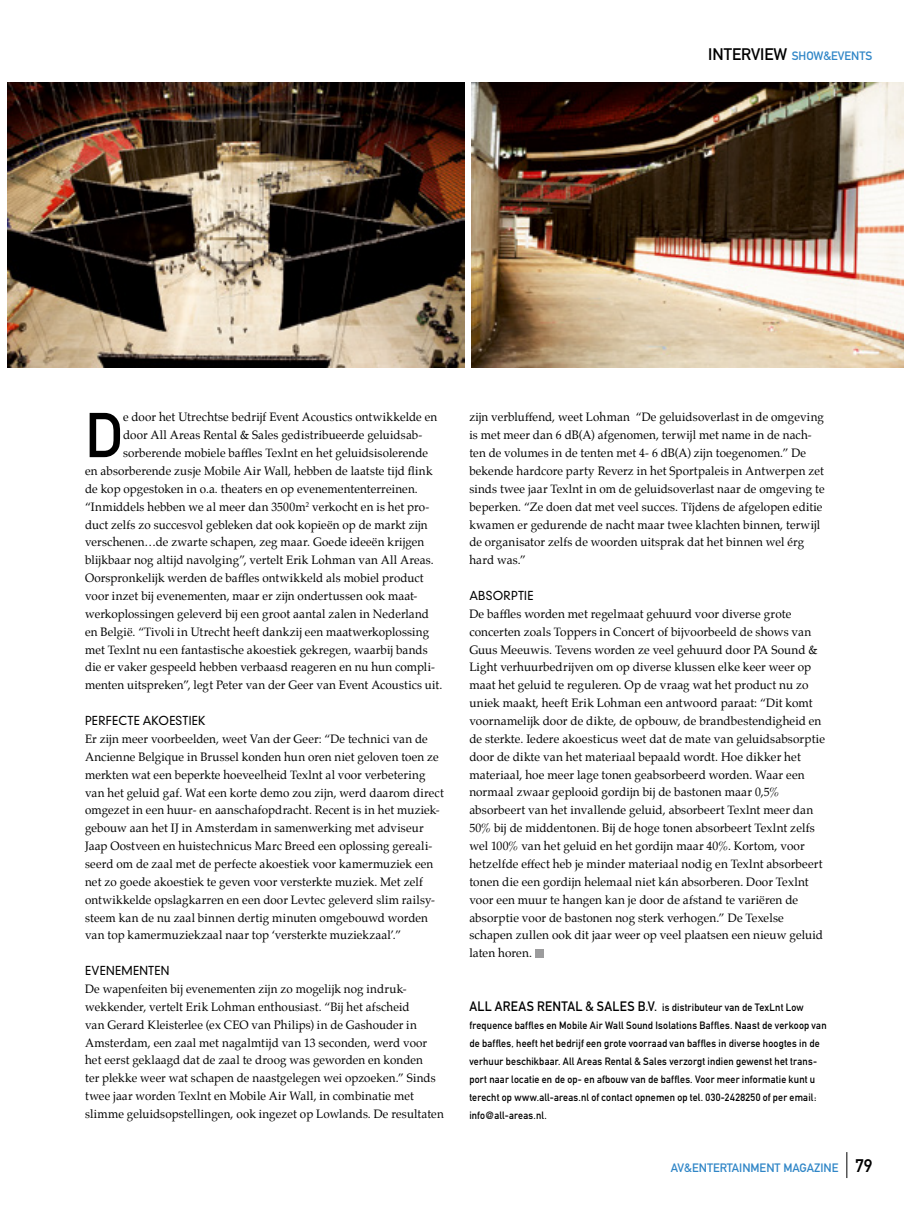
<style>
.page{position:relative;width:915px;height:1212px;background:#fff}
.page>*{position:absolute;margin:0;border:0;box-sizing:border-box;transform-origin:0 0}
.t1{font:62.1px "DIN Mittelschrift";color:#000}
.t2{font:12px/17.9px "Palatino";letter-spacing:.01em;color:#000}
.t3{font:12px "DIN Mittelschrift";color:#3086c7}
.t4{font:300 12px "DIN Neuzeit Grotesk";letter-spacing:.02em;color:#000}
.t5{font:10.5px/18px "DIN Mittelschrift";letter-spacing:.02em;color:#000;scale:.94 1}
.s1{font-size:16.5px;color:#000}
.s2{font-size:13.5px}
.s3{font-size:18px;color:#000}
</style>
<div class="page">
<div style="left:534px;top:949px;width:9px;height:8px;background:#9c9c9d"></div>
<svg style="left:846px;top:1152px;width:1px;height:26px"></svg>
<img style="left:471px;top:82px;width:432px;height:286px">
<img style="left:7px;top:82px;width:457px;height:286px">
<p class="t3" style="left:708px;top:49px;width:166px"><span class="s1">Interview</span> show&amp;events</p>
<h1 class="t1" style="left:85px;top:399px;width:39px">D</h1>
<p class="t2" style="left:123px;top:408px;width:315px">e door het Utrechtse bedrijf Event Acoustics ontwikkelde en</p>
<p class="t2" style="left:123px;top:426px;width:301px">door All Areas Rental &amp; Sales gedistribueerde geluidsab-</p>
<p class="t2" style="left:123px;top:444px;width:306px">sorberende mobiele baffles Texlnt en het geluidsisolerende</p>
<p class="t2" style="left:85px;top:462px;width:349px">en absorberende zusje Mobile Air Wall, hebben de laatste tijd flink</p>
<p class="t2" style="left:85px;top:480px;width:334px">de kop opgestoken in o.a. theaters en op evenemententerreinen.</p>
<p class="t2" style="left:85px;top:498px;width:346px">“Inmiddels hebben we al meer dan 3500m<sup>2</sup> verkocht en is het pro-</p>
<p class="t2" style="left:85px;top:515px;width:344px">duct zelfs zo succesvol gebleken dat ook kopieën op de markt zijn</p>
<p class="t2" style="left:85px;top:533px;width:341px">verschenen…de zwarte schapen, zeg maar. Goede ideeën krijgen</p>
<p class="t2" style="left:85px;top:551px;width:350px">blijkbaar nog altijd navolging”, vertelt Erik Lohman van All Areas.</p>
<p class="t2" style="left:85px;top:569px;width:340px">Oorspronkelijk werden de baffles ontwikkeld als mobiel product</p>
<p class="t2" style="left:85px;top:587px;width:334px">voor inzet bij evenementen, maar er zijn ondertussen ook maat-</p>
<p class="t2" style="left:85px;top:605px;width:345px">werkoplossingen geleverd bij een groot aantal zalen in Nederland</p>
<p class="t2" style="left:85px;top:623px;width:345px">en België. “Tivoli in Utrecht heeft dankzij een maatwerkoplossing</p>
<p class="t2" style="left:85px;top:640px;width:344px">met Texlnt nu een fantastische akoestiek gekregen, waarbij bands</p>
<p class="t2" style="left:85px;top:658px;width:351px">die er vaker gespeeld hebben verbaasd reageren en nu hun compli-</p>
<p class="t2" style="left:85px;top:676px;width:358px">menten uitspreken”, legt Peter van der Geer van Event Acoustics uit.</p>
<p class="t4" style="left:85px;top:713px;width:35px">PERFECTE</p>
<p class="t4" style="left:143px;top:713px;width:34px">AKOESTIEK</p>
<p class="t2" style="left:85px;top:730px;width:360px">Er zijn meer voorbeelden, weet Van der Geer: “De technici van de Ancienne Belgique in Brussel konden hun oren niet geloven toen ze merkten wat een beperkte hoeveelheid Texlnt al voor verbetering van het geluid gaf. Wat een korte demo zou zijn, werd daarom direct omgezet in een huur- en aanschafopdracht. Recent is in het muziek&shy;gebouw aan het IJ in Amsterdam in samenwerking met adviseur Jaap Oostveen en huistechnicus Marc Breed een oplossing gereali&shy;seerd om de zaal met de perfecte akoestiek voor kamermuziek een net zo goede akoestiek te geven voor versterkte muziek. Met zelf ontwikkelde opslagkarren en een door Levtec geleverd slim railsy&shy;steem kan de nu zaal binnen dertig minuten omgebouwd worden van top kamermuziekzaal naar top ‘versterkte muziekzaal’.”</p>
<p class="t4" style="left:85px;top:963px;width:23px">EVENE</p>
<p class="t4" style="left:121px;top:963px;width:20px">MENTEN</p>
<p class="t2" style="left:85px;top:980px;width:360px">De wapenfeiten bij evenementen zijn zo mogelijk nog indruk&shy;wekkender, vertelt Erik Lohman enthousiast. “Bij het afscheid<br>van Gerard Kleisterlee (ex CEO van Philips) in de Gashouder in Amsterdam, een zaal met nagalmtijd van 13 seconden, werd voor het eerst geklaagd dat de zaal te droog was geworden en konden<br>ter plekke weer wat schapen de naastgelegen wei opzoeken.” Sinds twee jaar worden Texlnt en Mobile Air Wall, in combinatie met slimme geluidsopstellingen, ook ingezet op Lowlands. De resultaten</p>
<p class="t2" style="left:469px;top:408px;width:356px">zijn verbluffend, weet Lohman “De geluidsoverlast in de omgeving is met meer dan 6 dB(A) afgenomen, terwijl met name in de nach&shy;ten de volumes in de tenten met 4- 6 dB(A) zijn toegenomen.” De bekende hardcore party Reverz in het Sportpaleis in Antwerpen zet sinds twee jaar Texlnt in om de geluidsoverlast naar de omgeving te beperken. “Ze doen dat met veel succes. Tîjdens de afgelopen editie kwamen er gedurende de nacht maar twee klachten binnen, terwijl de organisator zelfs de woorden uitsprak dat het binnen wel érg hard was.”</p>
<p class="t4" style="left:469px;top:588px;width:41px">ABSORPTIE</p>
<p class="t2" style="left:469px;top:605px;width:357px">De baffles worden met regelmaat gehuurd voor diverse grote concerten zoals Toppers in Concert of bijvoorbeeld de shows van Guus Meeuwis. Tevens worden ze veel gehuurd door PA Sound &amp; Light verhuurbedrijven om op diverse klussen elke keer weer op maat het geluid te reguleren. Op de vraag wat het product nu zo uniek maakt, heeft Erik Lohman een antwoord paraat: “Dit komt voornamelijk door de dikte, de opbouw, de brandbestendigheid en de sterkte. Iedere akoesticus weet dat de mate van geluidsabsorptie door de dikte van het materiaal bepaald wordt. Hoe dikker het materiaal, hoe meer lage tonen geabsorbeerd worden. Waar een normaal zwaar geplooid gordijn bij de bastonen maar 0,5% absorbeert van het invallende geluid, absorbeert Texlnt meer dan 50% bij de middentonen. Bij de hoge tonen absorbeert Texlnt zelfs wel 100% van het geluid en het gordijn maar 40%. Kortom, voor hetzelfde effect heb je minder materiaal nodig en Texlnt absorbeert tonen die een gordijn helemaal niet kán absorberen. Door Texlnt voor een muur te hangen kan je door de afstand te variëren de absorptie voor de bastonen nog sterk verhogen.” De Texelse schapen zullen ook dit jaar weer op veel plaatsen een nieuw geluid laten horen.</p>
<p class="t5" style="left:469px;top:998px;width:381px"><span class="s2">All Areas Rental &amp; Sales B.V.</span> is distributeur van de TexLnt Low frequence baffles en Mobile Air Wall Sound Isolations Baffles. Naast de verkoop van de baffles, heeft het bedrijf een grote voorraad van baffles in diverse hoogtes in de verhuur beschikbaar. All Areas Rental &amp; Sales verzorgt indien gewenst het trans&shy;port naar locatie en de op- en afbouw van de baffles. Voor meer informatie kunt u terecht op www.all-areas.nl of contact opnemen op tel. 030-2428250 of per email: info@all-areas.nl.</p>
<p class="t3" style="left:670px;top:1161px;width:203px">AV&amp;Entertainment magazine <span class="s3">79</span></p>
</div>
